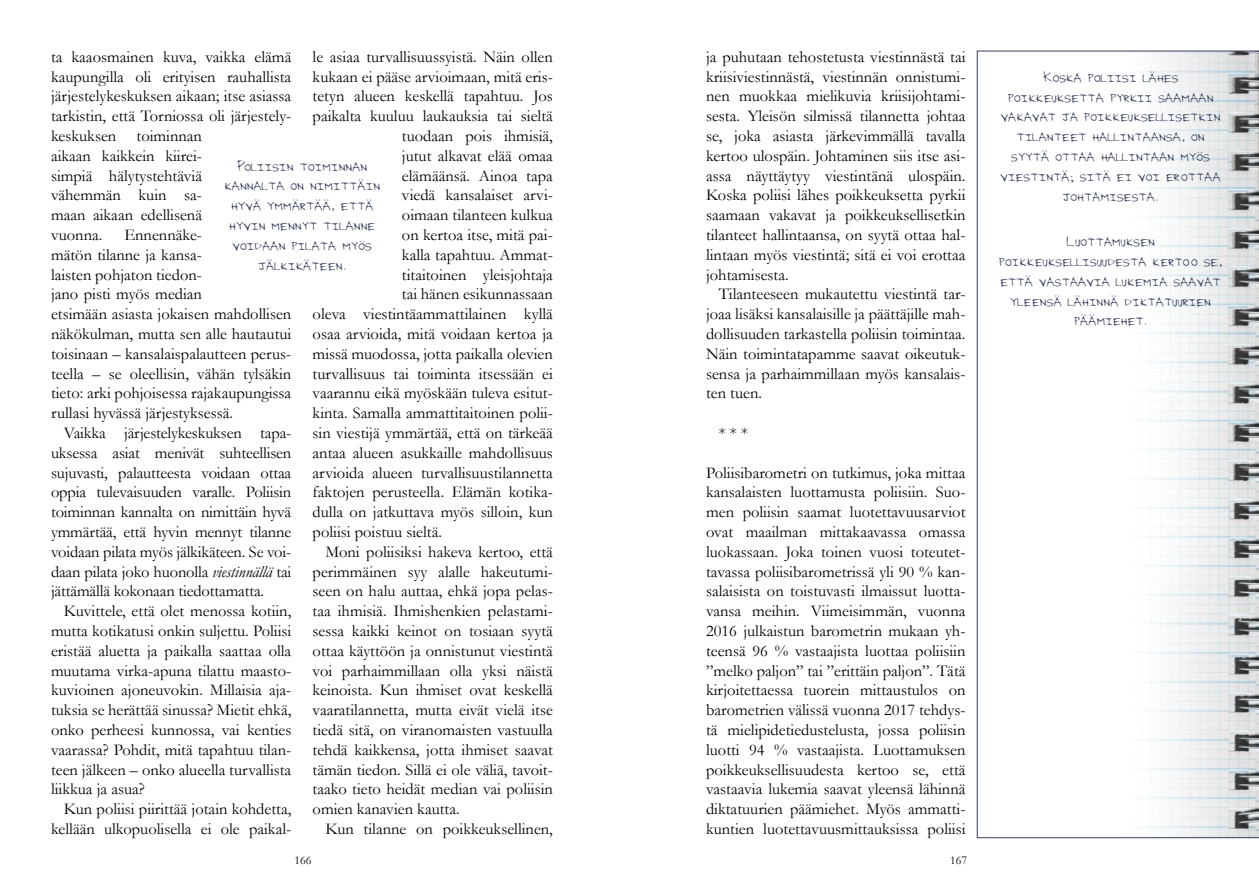
<style>
.page{position:relative;width:1259px;height:893px;background:#fff}
.page>*{position:absolute;margin:0;border:0;box-sizing:border-box;transform-origin:0 0}
.t1{font:16.5px/19.8px "Garamond";color:#000;text-align:justify}
.t2{font:16.5px/19.8px "Grants Hand";color:#353e5d;text-align:center;scale:1.04 1}
.t3{font:12px "Garamond";color:#000}
.s1{font-style:italic}
</style>
<div class="page">
<svg style="left:977px;top:51px;width:282px;height:787px"></svg>
<p class="t1" style="left:51px;top:46px;width:242px;text-align:left">ta kaaosmainen kuva, vaikka elämä kaupungilla oli erityisen rauhallista järjestelykeskuksen aikaan; itse asiassa tarkistin, että Torniossa oli järjestely&shy;keskuksen toiminnan<br>aikaan kaikkein kiirei-<br>simpiä hälytystehtäviä<br>vähemmän kuin sa-<br>maan aikaan edellisenä<br>vuonna.</p>
<p class="t1" style="left:313px;top:46px;width:242px">le asiaa turvallisuussyistä. Näin ollen</p>
<p class="t1" style="left:313px;top:66px;width:242px">kukaan ei pääse arvioimaan, mitä eris-</p>
<p class="t1" style="left:313px;top:86px;width:242px">tetyn alueen keskellä tapahtuu. Jos</p>
<p class="t1" style="left:313px;top:106px;width:242px">paikalta kuuluu laukauksia tai sieltä</p>
<p class="t1" style="left:402px;top:126px;width:152px">tuodaan pois ihmisiä,</p>
<p class="t1" style="left:402px;top:145px;width:152px">jutut alkavat elää omaa</p>
<p class="t1" style="left:402px;top:165px;width:152px">elämäänsä. Ainoa tapa</p>
<p class="t1" style="left:402px;top:185px;width:152px">viedä kansalaiset arvi-</p>
<p class="t1" style="left:402px;top:205px;width:152px">oimaan tilanteen kulkua</p>
<p class="t1" style="left:402px;top:225px;width:152px">on kertoa itse, mitä pai-</p>
<p class="t1" style="left:402px;top:244px;width:152px">kalla tapahtuu. Ammat-</p>
<p class="t1" style="left:402px;top:264px;width:152px">titaitoinen yleisjohtaja</p>
<p class="t1" style="left:402px;top:284px;width:152px">tai hänen esikunnassaan</p>
<p class="t1" style="left:313px;top:304px;width:242px">oleva viestintäammattilainen kyllä</p>
<p class="t1" style="left:313px;top:324px;width:242px">osaa arvioida, mitä voidaan kertoa ja</p>
<p class="t1" style="left:313px;top:343px;width:242px">missä muodossa, jotta paikalla olevien</p>
<p class="t1" style="left:313px;top:363px;width:242px">turvallisuus tai toiminta itsessään ei</p>
<p class="t1" style="left:313px;top:383px;width:242px">vaarannu eikä myöskään tuleva esitut-</p>
<p class="t1" style="left:313px;top:403px;width:242px">kinta. Samalla ammattitaitoinen polii-</p>
<p class="t1" style="left:313px;top:423px;width:242px">sin viestijä ymmärtää, että on tärkeää</p>
<p class="t1" style="left:313px;top:442px;width:242px">antaa alueen asukkaille mahdollisuus</p>
<p class="t1" style="left:313px;top:462px;width:242px">arvioida alueen turvallisuustilannetta</p>
<p class="t1" style="left:313px;top:482px;width:242px">faktojen perusteella. Elämän kotika-</p>
<p class="t1" style="left:313px;top:502px;width:242px">dulla on jatkuttava myös silloin, kun</p>
<p class="t1" style="left:313px;top:522px;width:131px">poliisi poistuu sieltä.</p>
<p class="t1" style="left:325px;top:541px;width:229px">Moni poliisiksi hakeva kertoo, että</p>
<p class="t1" style="left:313px;top:561px;width:242px">perimmäinen syy alalle hakeutumi-</p>
<p class="t1" style="left:313px;top:581px;width:242px">seen on halu auttaa, ehkä jopa pelas-</p>
<p class="t1" style="left:313px;top:601px;width:242px">taa ihmisiä. Ihmishenkien pelastami-</p>
<p class="t1" style="left:313px;top:621px;width:242px">sessa kaikki keinot on tosiaan syytä</p>
<p class="t1" style="left:313px;top:640px;width:242px">ottaa käyttöön ja onnistunut viestintä</p>
<p class="t1" style="left:313px;top:660px;width:242px">voi parhaimmillaan olla yksi näistä</p>
<p class="t1" style="left:313px;top:680px;width:242px">keinoista. Kun ihmiset ovat keskellä</p>
<p class="t1" style="left:313px;top:700px;width:242px">vaaratilannetta, mutta eivät vielä itse</p>
<p class="t1" style="left:313px;top:720px;width:242px">tiedä sitä, on viranomaisten vastuulla</p>
<p class="t1" style="left:313px;top:739px;width:242px">tehdä kaikkensa, jotta ihmiset saavat</p>
<p class="t1" style="left:313px;top:759px;width:242px">tämän tiedon. Sillä ei ole väliä, tavoit-</p>
<p class="t1" style="left:313px;top:779px;width:242px">taako tieto heidät median vai poliisin</p>
<p class="t1" style="left:313px;top:799px;width:149px">omien kanavien kautta.</p>
<p class="t1" style="left:325px;top:819px;width:229px">Kun tilanne on poikkeuksellinen,</p>
<p class="t2" style="left:224px;top:155px;width:151px">Poliisin toiminnan kannalta on nimittäin hyvä ymmärtää, että hyvin mennyt tilanne voidaan pilata myös jälkikäteen.</p>
<p class="t1" style="left:51px;top:225px;width:242px;text-align:left;text-indent:73px">Ennennäke-<br>mätön tilanne ja kansa-<br>laisten pohjaton tiedon-<br>jano pisti myös median<br>etsimään asiasta jokaisen mahdollisen näkökulman, mutta sen alle hautautui toisinaan – kansalaispalautteen perus&shy;teella – se oleellisin, vähän tylsäkin tieto: arki pohjoisessa rajakaupungissa rullasi hyvässä järjestyksessä.</p>
<p class="t1" style="left:51px;top:423px;width:242px;text-indent:13px">Vaikka järjestelykeskuksen tapa&shy;uksessa asiat menivät suhteellisen sujuvasti, palautteesta voidaan ottaa oppia tulevaisuuden varalle. Poliisin toiminnan kannalta on nimittäin hyvä ymmärtää, että hyvin mennyt tilanne voidaan pilata myös jälkikäteen. Se voi&shy;daan pilata joko huonolla <span class="s1">viestinnällä</span> tai jättämällä kokonaan tiedottamatta.</p>
<p class="t1" style="left:51px;top:601px;width:242px;text-indent:13px">Kuvittele, että olet menossa kotiin, mutta kotikatusi onkin suljettu. Poliisi eristää aluetta ja paikalla saattaa olla muutama virka-apuna tilattu maasto&shy;kuvioinen ajoneuvokin. Millaisia aja&shy;tuksia se herättää sinussa? Mietit ehkä, onko perheesi kunnossa, vai kenties vaarassa? Pohdit, mitä tapahtuu tilan&shy;teen jälkeen – onko alueella turvallista liikkua ja asua?</p>
<p class="t1" style="left:51px;top:799px;width:242px;text-align:right">Kun poliisi piirittää jotain kohdetta, kellään ulkopuolisella ei ole paikal-</p>
<p class="t1" style="left:706px;top:46px;width:261px">ja puhutaan tehostetusta viestinnästä tai kriisiviestinnästä, viestinnän onnistumi&shy;nen muokkaa mielikuvia kriisijohtami&shy;sesta. Yleisön silmissä tilannetta johtaa se, joka asiasta järkevimmällä tavalla kertoo ulospäin. Johtaminen siis itse asi&shy;assa näyttäytyy viestintänä ulospäin.<br>Koska poliisi lähes poikkeuksetta pyrkii saamaan vakavat ja poikkeuksellisetkin tilanteet hallintaansa, on syytä ottaa hal&shy;lintaan myös viestintä; sitä ei voi erottaa johtamisesta.</p>
<p class="t1" style="left:706px;top:284px;width:261px;text-indent:13px">Tilanteeseen mukautettu viestintä tar&shy;joaa lisäksi kansalaisille ja päättäjille mah&shy;dollisuuden tarkastella poliisin toimintaa.<br>Näin toimintatapamme saavat oikeutuk&shy;sensa ja parhaimmillaan myös kansalais&shy;ten tuen.</p>
<p class="t1" style="left:719px;top:423px;width:31px">* * *</p>
<p class="t1" style="left:706px;top:462px;width:261px">Poliisibarometri on tutkimus, joka mittaa kansalaisten luottamusta poliisiin. Suo&shy;men poliisin saamat luotettavuusarviot ovat maailman mittakaavassa omassa luokassaan. Joka toinen vuosi toteutet&shy;tavassa poliisibarometrissä yli 90 % kan&shy;salaisista on toistuvasti ilmaissut luotta&shy;vansa meihin. Viimeisimmän, vuonna 2016 julkaistun barometrin mukaan yh&shy;teensä 96 % vastaajista luottaa poliisiin ”melko paljon” tai ”erittäin paljon”. Tätä kirjoitettaessa tuorein mittaustulos on barometrien välissä vuonna 2017 tehdys&shy;tä mielipidetiedustelusta, jossa poliisin luotti 94 % vastaajista. Luottamuksen poikkeuksellisuudesta kertoo se, että vastaavia lukemia saavat yleensä lähinnä diktatuurien päämiehet. Myös ammatti&shy;kuntien luotettavuusmittauksissa poliisi</p>
<p class="t3" style="left:294px;top:852px;width:18px">166</p>
<p class="t3" style="left:950px;top:852px;width:18px">167</p>
<p class="t2" style="left:1000px;top:66px;width:213px">Koska poliisi lähes poikkeuksetta pyrkii saamaan vakavat ja poikkeuksellisetkin tilanteet hallintaansa, on syytä ottaa hallintaan myös viestintä; sitä ei voi erottaa johtamisesta.</p>
<p class="t2" style="left:998px;top:230px;width:216px">Luottamuksen poikkeuksellisuudesta kertoo se, että vastaavia lukemia saavat yleensä lähinnä diktatuurien päämiehet.</p>
</div>
